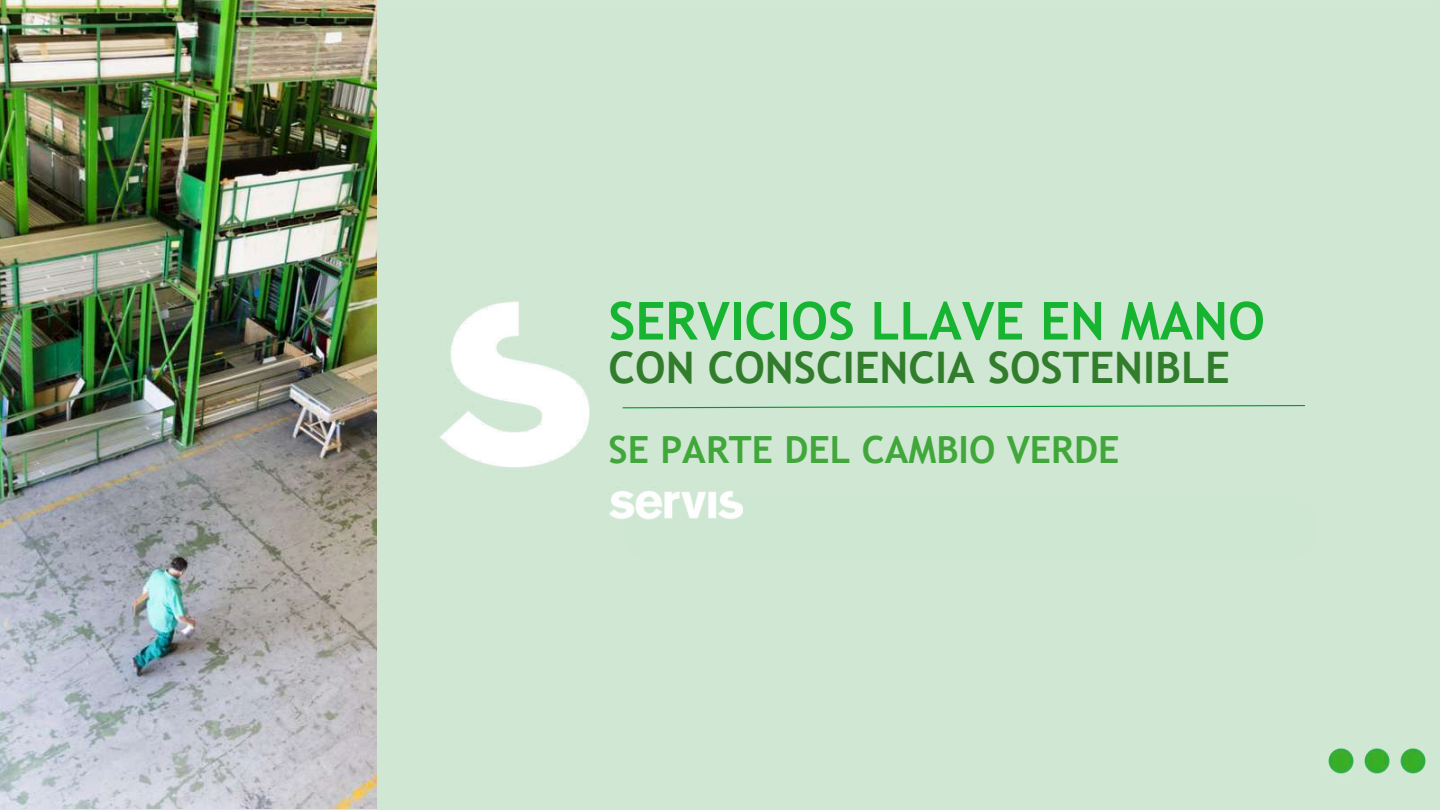
<style>
.page{position:relative;width:1440px;height:810px;background:#cfe7d3}
.page>*{position:absolute;margin:0;border:0;box-sizing:border-box;transform-origin:0 0}
.t1{font:700 52.5px "Trebuchet MS";color:#17b431}
.t2{font:700 43.5px "Trebuchet MS";color:#317d2c}
.t3{font:700 37.5px "Trebuchet MS";color:#41a73a}
</style>
<div class="page">
<div style="left:623px;top:495px;width:694px;height:66px;background:#cee7d2"></div>
<img style="left:0;top:0;width:377px;height:809px">
<img style="left:604px;top:488px;width:138px;height:34px">
<img style="left:421px;top:290px;width:188px;height:188px">
<svg style="left:621px;top:404px;width:685px;height:5px;background:#a0d4b0"></svg>
<p class="t1" style="left:609px;top:290px;width:658px">SERVICIOS LLAVE EN MANO</p>
<p class="t2" style="left:609px;top:343px;width:623px">CON CONSCIENCIA SOSTENIBLE</p>
<p class="t3" style="left:609px;top:428px;width:512px">SE PARTE DEL CAMBIO VERDE</p>
</div>
